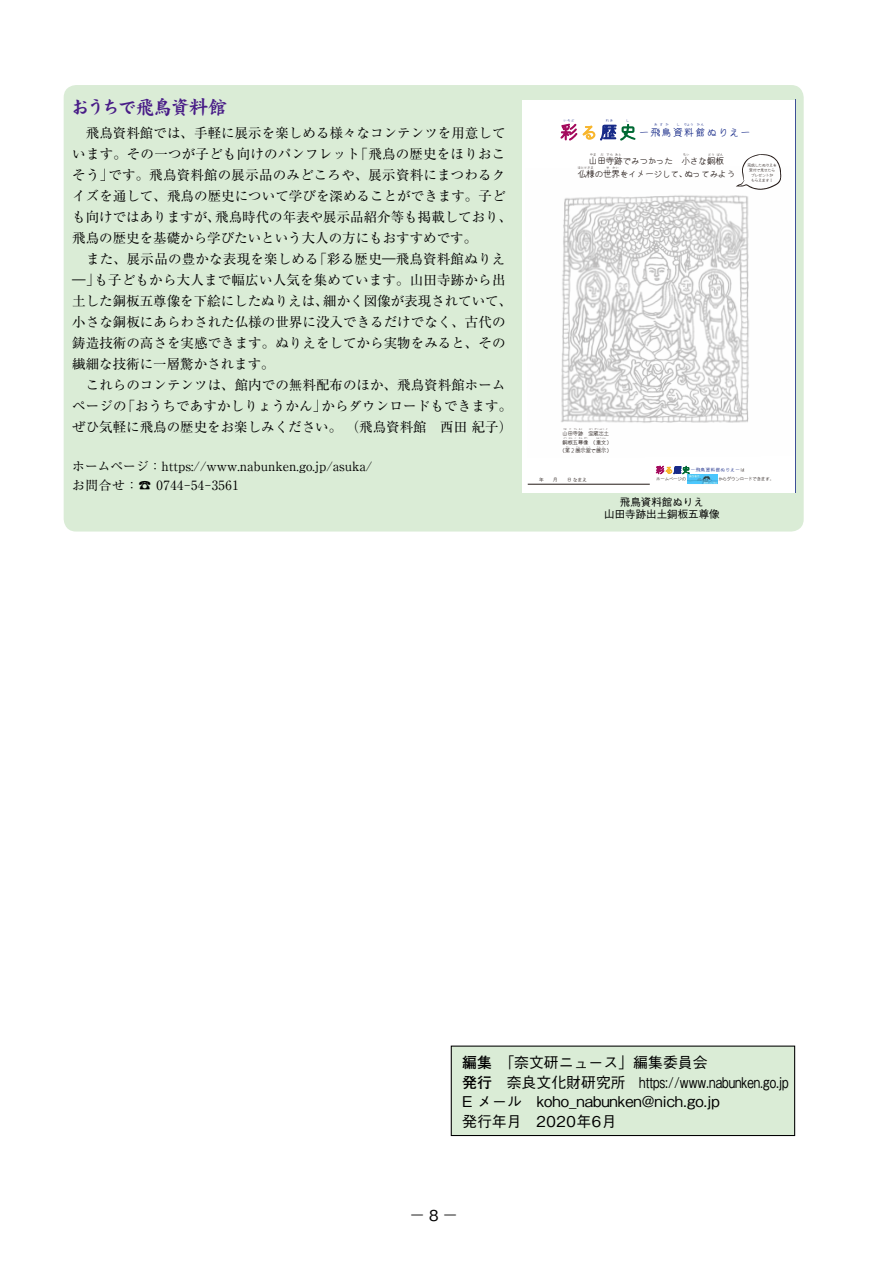
<style>
.page{position:relative;width:893px;height:1263px;background:#fff}
.page>*{position:absolute;margin:0;border:0;box-sizing:border-box;transform-origin:0 0}
.t1{font:19.5px "DF Kai Sho Pro 5 W9";letter-spacing:-.105em;color:#481c87}
.t2{font:500 15px "Gothic BBB Pr 6";color:#000;scale:1.8 1}
.t3{font:500 14.85px/19.5px "Gothic BBB Pr 6";color:#000}
.t4{font:13.5px/21px "Ryumin Pr 6";letter-spacing:.005em;color:#000}
.t5{font:12.75px/18.8px "Ryumin Pr 6";color:#000}
.t6{font:500 10.5px/12px "Gothic BBB Pr 6";color:#000;text-align:center}
.s1{font-family:"Futo Go B101 Pr 6";font-weight:700}
</style>
<div class="page">
<div style="left:64px;top:85px;width:740px;height:446px;background:#daecd6;border-radius:12px"></div>
<svg style="left:450px;top:1045px;width:346px;height:91px;background:#beccbb"></svg>
<div style="left:462px;top:1055px;width:327px;height:76px;background:#daecd6"></div>
<div style="left:522px;top:100px;width:273px;height:392px;background:#fff"></div>
<img style="left:561px;top:173px;width:221px;height:250px">
<hr style="left:528px;top:484px;width:122px;height:1px;background:#221815">
<svg style="left:795px;top:100px;width:1px;height:392px"></svg>
<div style="left:688px;top:475px;width:30px;height:9px;background:#52c4ef"></div>
<img style="left:688px;top:481px;width:29px;height:3px">
<svg style="left:561px;top:123px;width:16px;height:17px"></svg>
<svg style="left:583px;top:124px;width:53px;height:17px"></svg>
<svg style="left:578px;top:154px;width:203px;height:36px"></svg>
<svg style="left:656px;top:466px;width:62px;height:15px"></svg>
<h1 class="t1" style="left:71px;top:92px;width:158px">おうちで飛鳥資料館</h1>
<p class="t4" style="left:72px;top:121px;width:441px">　飛鳥資料館では、手軽に展示を楽しめる様々なコンテンツを用意しています。その一つが子ども向けのパンフレット「飛鳥の歴史をほりおこそう」です。飛鳥資料館の展示品のみどころや、展示資料にまつわるクイズを通して、飛鳥の歴史について学びを深めることができます。子ども向けではありますが、飛鳥時代の年表や展示品紹介等も掲載しており、飛鳥の歴史を基礎から学びたいという大人の方にもおすすめです。</p>
<p class="t4" style="left:72px;top:248px;width:441px;text-indent:14px">また、展示品の豊かな表現を楽しめる「彩る歴史―飛鳥資料館ぬりえ―」も子どもから大人まで幅広い人気を集めています。山田寺跡から出土した銅板五尊像を下絵にしたぬりえは、細かく図像が表現されていて、小さな銅板にあらわされた仏様の世界に没入できるだけでなく、古代の鋳造技術の高さを実感できます。ぬりえをしてから実物をみると、その繊細な技術に一層驚かされます。<br>　これらのコンテンツは、館内での無料配布のほか、飛鳥資料館ホームページの「おうちであすかしりょうかん」からダウンロードもできます。ぜひ気軽に飛鳥の歴史をお楽しみください。 （飛鳥資料館　西田 紀子）</p>
<p class="t5" style="left:72px;top:456px;width:301px">ホームページ：https://www.nabunken.go.jp/asuka/お問合せ：☎ 0744-54-3561</p>
<p class="t6" style="left:604px;top:496px;width:117px">飛鳥資料館ぬりえ<br>山田寺跡出土銅板五尊像</p>
<p class="t3" style="left:462px;top:1052px;width:328px"><span class="s1">編集</span>　「奈文研ニュース」編集委員会<br><span class="s1">発行</span>　奈良文化財研究所 https://www.nabunken.go.jp<br>E メール　koho_nabunken@nich.go.jp<br>発行年月　2020年6月</p>
<p class="t2" style="left:410px;top:1202px;width:27px">–8 –</p>
</div>
